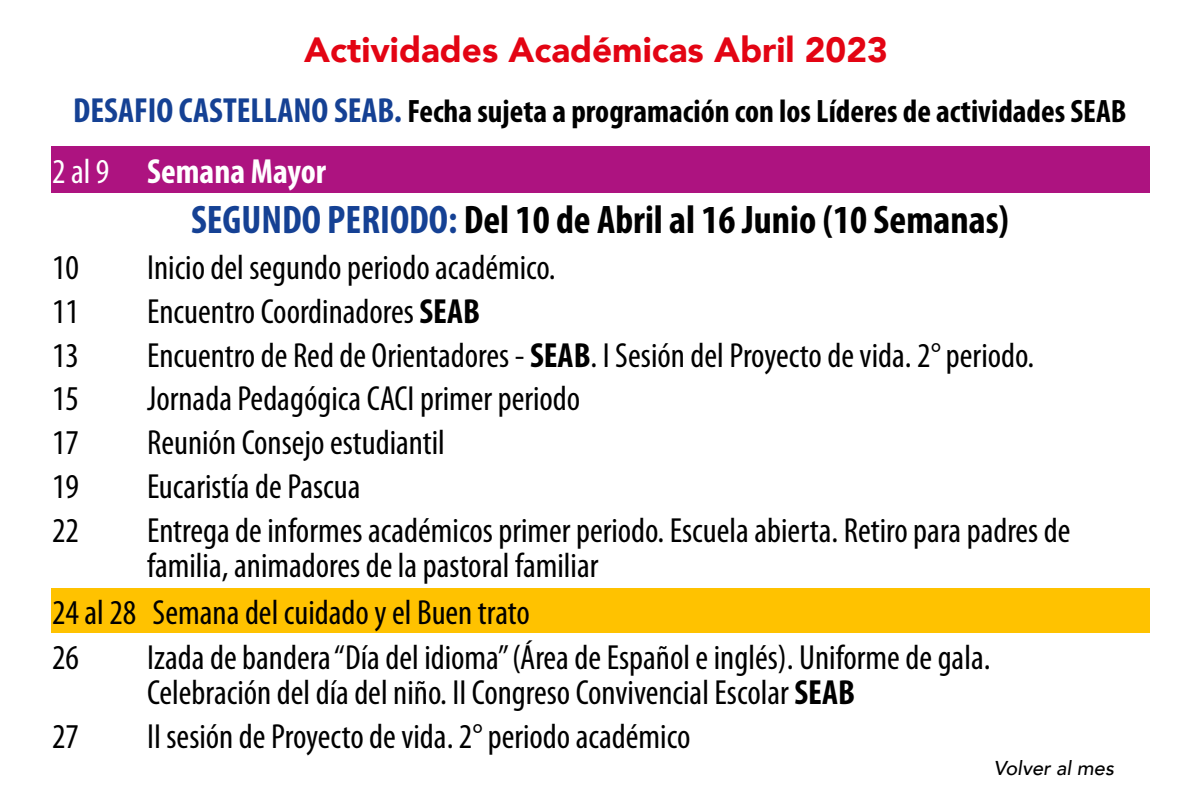
<style>
.page{position:relative;width:1200px;height:800px;background:#fff}
.page>*{position:absolute;margin:0;border:0;box-sizing:border-box;transform-origin:0 0}
.t1{font:700 condensed 40px "Myriad Pro";color:#000}
.t2{font:condensed 35px/35px "Myriad Pro";color:#000}
.t3{font:900 35px "Avenir";color:#e30413}
.t4{font:700 condensed 35px "Myriad Pro";color:#fff}
.t5{font:700 condensed 32.5px "Myriad Pro";color:#000}
.t6{font:italic 500 20px "Avenir";color:#000}
.s1{font-size:35px;color:#154194}
.s2{font-weight:400}
.s3{color:#154194}
.s4{font-weight:700}
</style>
<div class="page">
<div style="left:51px;top:147px;width:1098px;height:46px;background:#ad1380"></div>
<div style="left:51px;top:588px;width:1098px;height:45px;background:#ffc200"></div>
<p class="t3" style="left:304px;top:20px;width:585px">Actividades Académicas Abril 2023</p>
<p class="t5" style="left:73px;top:91px;width:1055px"><span class="s1">DESAFIO CASTELLANO SEAB.</span> Fecha sujeta a programación con los Líderes de actividades SEAB</p>
<p class="t4" style="left:52px;top:149px;width:275px"><span class="s2">2 al 9</span> Semana Mayor</p>
<p class="t1" style="left:191px;top:194px;width:819px"><span class="s3">SEGUNDO PERIODO:</span> Del 10 de Abril al 16 Junio (10 Semanas)</p>
<p class="t2" style="left:52px;top:250px;width:28px">10</p>
<p class="t2" style="left:147px;top:250px;width:410px">Inicio del segundo periodo académico.</p>
<p class="t2" style="left:52px;top:293px;width:28px">11</p>
<p class="t2" style="left:147px;top:293px;width:334px">Encuentro Coordinadores <span class="s4">SEAB</span></p>
<p class="t2" style="left:52px;top:337px;width:28px">13</p>
<p class="t2" style="left:147px;top:337px;width:889px">Encuentro de Red de Orientadores - <span class="s4">SEAB</span>. I Sesión del Proyecto de vida. 2° periodo.</p>
<p class="t2" style="left:52px;top:381px;width:28px">15</p>
<p class="t2" style="left:147px;top:381px;width:435px">Jornada Pedagógica CACI primer periodo</p>
<p class="t2" style="left:52px;top:425px;width:28px">17</p>
<p class="t2" style="left:147px;top:425px;width:299px">Reunión Consejo estudiantil</p>
<p class="t2" style="left:52px;top:468px;width:28px">19</p>
<p class="t2" style="left:147px;top:468px;width:215px">Eucaristía de Pascua</p>
<p class="t2" style="left:52px;top:512px;width:28px">22</p>
<p class="t2" style="left:147px;top:512px;width:925px">Entrega de informes académicos primer periodo. Escuela abierta. Retiro para padres de familia, animadores de la pastoral familiar</p>
<p class="t2" style="left:52px;top:590px;width:479px;line-height:45px">24 al 28 Semana del cuidado y el Buen trato<br>26</p>
<p class="t2" style="left:147px;top:640px;width:845px">Izada de bandera “Día del idioma” (Área de Español e inglés). Uniforme de gala.<br>Celebración del día del niño. II Congreso Convivencial Escolar <span class="s4">SEAB</span></p>
<p class="t2" style="left:52px;top:718px;width:28px">27</p>
<p class="t2" style="left:147px;top:718px;width:545px">II sesión de Proyecto de vida. 2° periodo académico</p>
<p class="t6" style="left:994px;top:756px;width:122px">Volver al mes</p>
</div>
